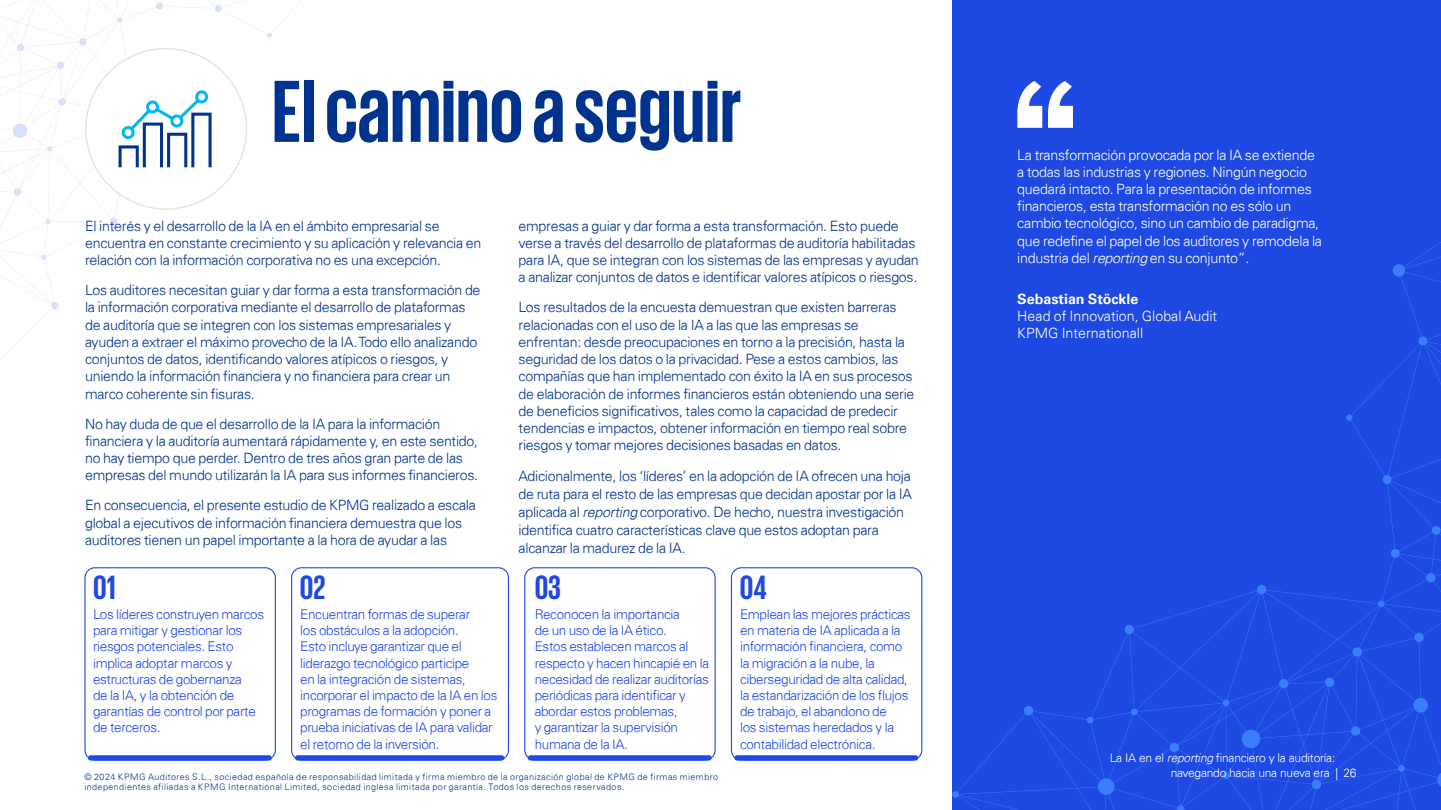
<style>
.page{position:relative;width:1441px;height:810px;background:#fff}
.page>*{position:absolute;margin:0;border:0;box-sizing:border-box;transform-origin:0 0}
.t1{font:700 90px "KPMG";color:#00338d}
.t2{font:700 34.5px "KPMG";color:#1e49e2}
.t3{font:300 14.25px/17.2px "Univers 45";letter-spacing:-.02em;color:#00338d}
.t4{font:300 14.25px/17.1px "Univers 45";letter-spacing:-.02em;color:#fff}
.t5{font:300 14.25px/17.1px "Univers 45";color:#fff}
.t6{font:700 14.25px "Univers 65";color:#fff}
.t7{font:300 13.5px/16.2px "Univers 45";letter-spacing:-.025em;color:#1e49e2}
.t8{font:300 12px "Univers 45";letter-spacing:-.02em;color:#fff}
.t9{font:300 9px "Univers 45";letter-spacing:.045em;color:#00338d}
.s1{font-style:italic}
</style>
<div class="page">
<div style="left:952px;top:0;width:488px;height:810px;background:#1e49e2"></div>
<svg style="left:1017px;top:81px;width:55px;height:47px"></svg>
<div style="left:84px;top:567px;width:192px;height:194px;border:1px solid #1e49e2;border-radius:10px"></div>
<div style="left:524px;top:567px;width:191px;height:194px;border:1px solid #1e49e2;border-radius:10px"></div>
<div style="left:730px;top:567px;width:192px;height:194px;border:1px solid #1e49e2;border-radius:10px"></div>
<div style="left:291px;top:567px;width:218px;height:194px;border:1px solid #1e49e2;border-radius:10px"></div>
<div style="left:88px;top:755px;width:184px;height:6px;background:#1e49e2;border-radius:3px"></div>
<div style="left:527px;top:755px;width:184px;height:6px;background:#1e49e2;border-radius:3px"></div>
<div style="left:734px;top:755px;width:184px;height:6px;background:#1e49e2;border-radius:3px"></div>
<div style="left:295px;top:755px;width:209px;height:6px;background:#1e49e2;border-radius:3px"></div>
<svg style="left:0;top:4px;width:145px;height:333px"></svg>
<svg style="left:51px;top:302px;width:8px;height:7px"></svg>
<svg style="left:45px;top:219px;width:6px;height:5px"></svg>
<svg style="left:41px;top:255px;width:6px;height:5px"></svg>
<svg style="left:14px;top:188px;width:7px;height:8px"></svg>
<svg style="left:110px;top:217px;width:7px;height:8px"></svg>
<div style="left:86px;top:49px;width:160px;height:160px;background:#fff;border-radius:50%"></div>
<svg style="left:13px;top:0;width:287px;height:167px"></svg>
<svg style="left:958px;top:591px;width:482px;height:219px"></svg>
<svg style="left:1241px;top:730px;width:19px;height:18px"></svg>
<svg style="left:1437px;top:771px;width:3px;height:17px"></svg>
<svg style="left:1023px;top:706px;width:10px;height:9px"></svg>
<svg style="left:1311px;top:780px;width:10px;height:9px"></svg>
<svg style="left:1222px;top:772px;width:7px;height:7px"></svg>
<svg style="left:1397px;top:765px;width:7px;height:7px"></svg>
<svg style="left:1222px;top:699px;width:7px;height:7px"></svg>
<svg style="left:1130px;top:709px;width:7px;height:6px"></svg>
<svg style="left:952px;top:791px;width:6px;height:7px"></svg>
<svg style="left:1177px;top:805px;width:6px;height:5px"></svg>
<svg style="left:1086px;top:717px;width:7px;height:6px"></svg>
<svg style="left:1350px;top:726px;width:10px;height:10px"></svg>
<svg style="left:1169px;top:743px;width:9px;height:9px"></svg>
<svg style="left:1124px;top:625px;width:9px;height:9px"></svg>
<svg style="left:1097px;top:778px;width:17px;height:17px"></svg>
<svg style="left:1412px;top:698px;width:16px;height:15px"></svg>
<svg style="left:1256px;top:243px;width:184px;height:445px"></svg>
<h1 class="t1" style="left:272px;top:66px;width:471px">El camino a seguir</h1>
<p class="t3" style="left:85px;top:217px;width:398px">El interés y el desarrollo de la IA en el ámbito empresarial se encuentra en constante crecimiento y su aplicación y relevancia en relación con la información corporativa no es una excepción.</p>
<p class="t3" style="left:85px;top:281px;width:397px">Los auditores necesitan guiar y dar forma a esta transformación de la información corporativa mediante el desarrollo de plataformas de auditoría que se integren con los sistemas empresariales y ayuden a extraer el máximo provecho de la IA. Todo ello analizando conjuntos de datos, identificando valores atípicos o riesgos, y uniendo la información financiera y no financiera para crear un marco coherente sin fisuras.</p>
<p class="t3" style="left:85px;top:415px;width:394px">No hay duda de que el desarrollo de la IA para la información financiera y la auditoría aumentará rápidamente y, en este sentido, no hay tiempo que perder. Dentro de tres años gran parte de las empresas del mundo utilizarán la IA para sus informes financieros.</p>
<p class="t3" style="left:85px;top:497px;width:392px">En consecuencia, el presente estudio de KPMG realizado a escala global a ejecutivos de información financiera demuestra que los auditores tienen un papel importante a la hora de ayudar a las</p>
<p class="t3" style="left:518px;top:217px;width:402px">empresas a guiar y dar forma a esta transformación. Esto puede verse a través del desarrollo de plataformas de auditoría habilitadas para IA, que se integran con los sistemas de las empresas y ayudan a analizar conjuntos de datos e identificar valores atípicos o riesgos.</p>
<p class="t3" style="left:518px;top:299px;width:397px">Los resultados de la encuesta demuestran que existen barreras relacionadas con el uso de la IA a las que las empresas se enfrentan: desde preocupaciones en torno a la precisión, hasta la seguridad de los datos o la privacidad. Pese a estos cambios, las compañías que han implementado con éxito la IA en sus procesos de elaboración de informes financieros están obteniendo una serie de beneficios significativos, tales como la capacidad de predecir tendencias e impactos, obtener información en tiempo real sobre riesgos y tomar mejores decisiones basadas en datos.</p>
<p class="t3" style="left:518px;top:467px;width:395px;line-height:18px">Adicionalmente, los ‘líderes’ en la adopción de IA ofrecen una hoja de ruta para el resto de las empresas que decidan apostar por la IA aplicada al <span class="s1">reporting</span> corporativo. De hecho, nuestra investigación identifica cuatro características clave que estos adoptan para alcanzar la madurez de la IA.</p>
<h2 class="t2" style="left:93px;top:570px;width:24px">01</h2>
<h2 class="t2" style="left:300px;top:570px;width:27px">02</h2>
<h2 class="t2" style="left:534px;top:570px;width:28px">03</h2>
<h2 class="t2" style="left:739px;top:570px;width:29px">04</h2>
<p class="t7" style="left:93px;top:606px;width:172px">Los líderes construyen marcos para mitigar y gestionar los riesgos potenciales. Esto implica adoptar marcos y estructuras de gobernanza<br>de la IA, y la obtención de garantías de control por parte de terceros.</p>
<p class="t7" style="left:534px;top:606px;width:176px">Reconocen la importancia<br>de un uso de la IA ético.<br>Estos establecen marcos al respecto y hacen hincapié en la necesidad de realizar auditorías periódicas para identificar y abordar estos problemas,<br>y garantizar la supervisión humana de la IA.</p>
<p class="t7" style="left:740px;top:606px;width:172px">Emplean las mejores prácticas en materia de IA aplicada a la información financiera, como la migración a la nube, la ciberseguridad de alta calidad, la estandarización de los flujos de trabajo, el abandono de<br>los sistemas heredados y la contabilidad electrónica.</p>
<p class="t7" style="left:300px;top:606px;width:199px">Encuentran formas de superar<br>los obstáculos a la adopción.<br>Esto incluye garantizar que el liderazgo tecnológico participe<br>en la integración de sistemas, incorporar el impacto de la IA en los programas de formación y poner a prueba iniciativas de IA para validar el retorno de la inversión.</p>
<p class="t4" style="left:1017px;top:146px;width:306px">La transformación provocada por la IA se extiende a todas las industrias y regiones. Ningún negocio quedará intacto. Para la presentación de informes financieros, esta transformación no es sólo un cambio tecnológico, sino un cambio de paradigma, que redefine el papel de los auditores y remodela la industria del <span class="s1">reporting</span> en su conjunto”.</p>
<p class="t6" style="left:1017px;top:291px;width:122px">Sebastian Stöckle</p>
<p class="t5" style="left:1017px;top:308px;width:201px">Head of Innovation, Global Audit<br>KPMG Internationall</p>
<p class="t8" style="left:1109px;top:751px;width:227px">La IA en el <span class="s1">reporting</span> financiero y la auditoría:</p>
<p class="t9" style="left:84px;top:771px;width:635px">© 2024 KPMG Auditores S.L., sociedad española de responsabilidad limitada y firma miembro de la organización global de KPMG de firmas miembro</p>
<p class="t8" style="left:1170px;top:766px;width:187px">navegando hacia una nueva era | 26</p>
<p class="t9" style="left:84px;top:782px;width:541px">independientes afiliadas a KPMG International Limited, sociedad inglesa limitada por garantía. Todos los derechos reservados.</p>
</div>
